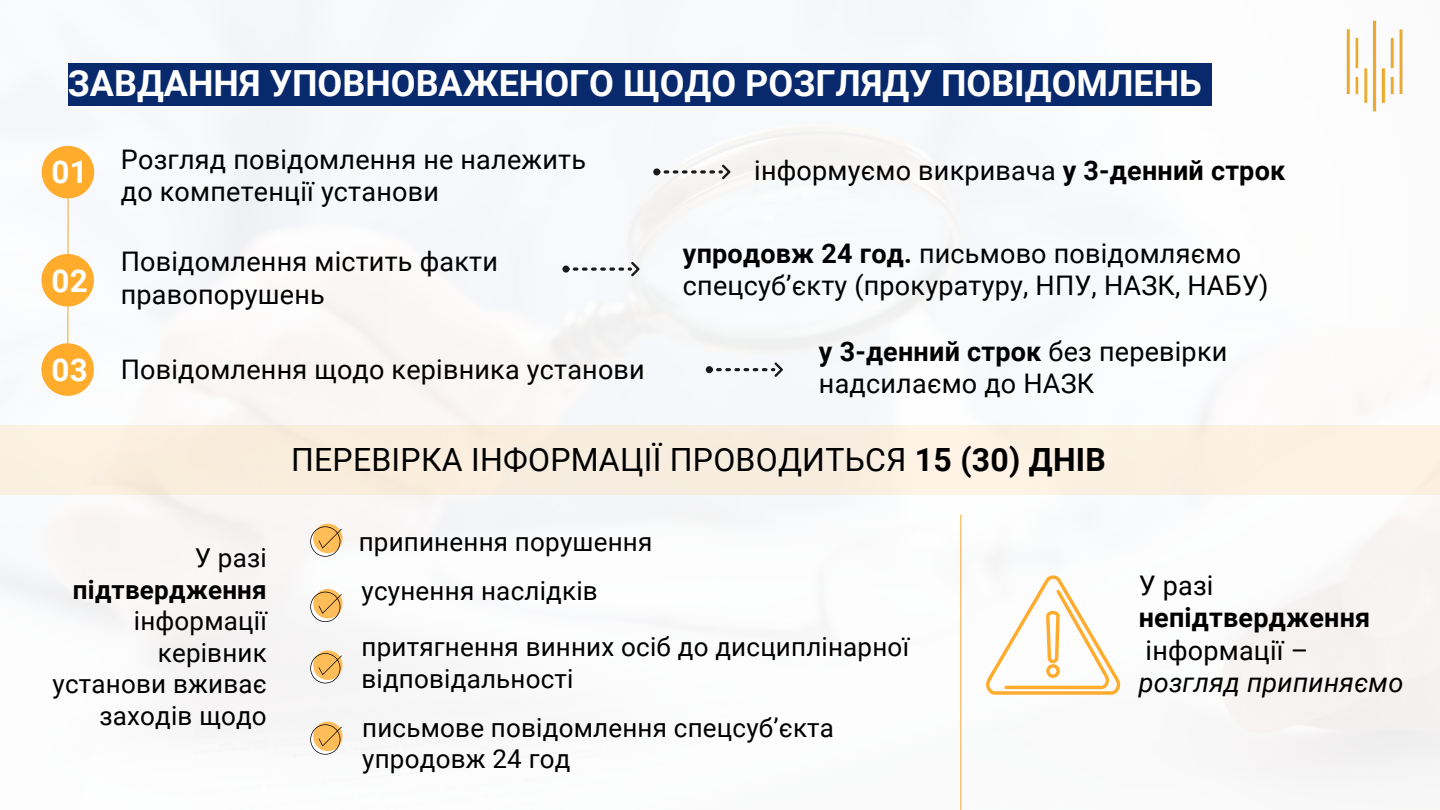
<style>
.page{position:relative;width:1440px;height:810px;background:#fff}
.page>*{position:absolute;margin:0;border:0;box-sizing:border-box;transform-origin:0 0}
.t1{font:700 36px "Roboto";color:#fff}
.t2{font:32px "Roboto";letter-spacing:.01em;color:#000}
.t3{font:700 31.3px "Roboto";color:#fff}
.t4{font:27px/32.2px "Roboto";letter-spacing:.01em;color:#000}
.t5{font:italic 27px "Roboto";letter-spacing:.01em;color:#000}
.t6{font:700 27px "Roboto";letter-spacing:.01em;color:#000}
.t7{font:26px/31.5px "Roboto";letter-spacing:.01em;color:#000}
.t8{font:700 26px "Roboto";letter-spacing:.01em;color:#000}
.s1{font-weight:700}
</style>
<div class="page">
<img style="left:0;top:0;width:1440px;height:810px">
<div style="left:0;top:426px;width:1440px;height:69px;background:#faeee0"></div>
<img style="left:1310px;top:2px;width:128px;height:128px">
<svg style="left:653px;top:164px;width:78px;height:16px"></svg>
<svg style="left:562px;top:261px;width:78px;height:16px"></svg>
<svg style="left:706px;top:362px;width:77px;height:16px"></svg>
<svg style="left:42px;top:146px;width:52px;height:250px"></svg>
<svg style="left:986px;top:575px;width:134px;height:120px"></svg>
<div style="left:68px;top:63px;width:1143px;height:42px;background:#08296c"></div>
<div style="left:313px;top:524px;width:30px;height:29px;background:#ffbd59;border-radius:50%"></div>
<svg style="left:310px;top:526px;width:32px;height:31px"></svg>
<svg style="left:313px;top:589px;width:30px;height:30px"></svg>
<svg style="left:310px;top:592px;width:32px;height:30px"></svg>
<svg style="left:313px;top:650px;width:30px;height:30px"></svg>
<svg style="left:310px;top:653px;width:32px;height:30px"></svg>
<div style="left:313px;top:722px;width:30px;height:29px;background:#ffbd59;border-radius:50%"></div>
<svg style="left:310px;top:724px;width:32px;height:31px"></svg>
<hr style="left:960px;top:515px;width:1px;height:295px;background:#efa92d">
<h1 class="t1" style="left:68px;top:63px;width:1135px">ЗАВДАННЯ УПОВНОВАЖЕНОГО ЩОДО РОЗГЛЯДУ ПОВІДОМЛЕНЬ</h1>
<p class="t3" style="left:51px;top:154px;width:38px">01</p>
<p class="t3" style="left:51px;top:263px;width:38px">02</p>
<p class="t3" style="left:51px;top:352px;width:38px">03</p>
<p class="t4" style="left:121px;top:144px;width:467px">Розгляд повідомлення не належить до компетенції установи</p>
<p class="t4" style="left:121px;top:246px;width:379px">Повідомлення містить факти правопорушень</p>
<p class="t4" style="left:121px;top:354px;width:526px">Повідомлення щодо керівника установи</p>
<p class="t4" style="left:754px;top:155px;width:533px">інформуємо викривача <span class="s1">у 3-денний строк</span></p>
<p class="t4" style="left:683px;top:237px;width:587px"><span class="s1">упродовж 24 год.</span> письмово повідомляємо спецсуб’єкту (прокуратуру, НПУ, НАЗК, НАБУ)</p>
<p class="t4" style="left:819px;top:335px;width:410px"><span class="s1">у 3-денний строк</span> без перевірки надсилаємо до НАЗК</p>
<p class="t2" style="left:291px;top:441px;width:816px">ПЕРЕВІРКА ІНФОРМАЦІЇ ПРОВОДИТЬСЯ <span class="s1">15 (30) ДНІВ</span></p>
<p class="t7" style="left:195px;top:543px;width:74px">У разі</p>
<p class="t8" style="left:73px;top:575px;width:195px">підтвердження</p>
<p class="t7" style="left:53px;top:606px;width:216px;text-align:right">інформації керівник установи вживає заходів щодо</p>
<p class="t7" style="left:359px;top:518px;width:295px;line-height:49px">припинення порушення усунення наслідків</p>
<p class="t7" style="left:361px;top:632px;width:549px">притягнення винних осіб до дисциплінарної відповідальності</p>
<p class="t7" style="left:362px;top:712px;width:473px">письмове повідомлення спецсуб’єкта упродовж 24 год</p>
<p class="t4" style="left:1139px;top:570px;width:76px">У разі</p>
<p class="t6" style="left:1139px;top:602px;width:233px">непідтвердження</p>
<p class="t4" style="left:1146px;top:634px;width:164px">інформації –</p>
<p class="t5" style="left:1139px;top:667px;width:266px">розгляд припиняємо</p>
</div>
